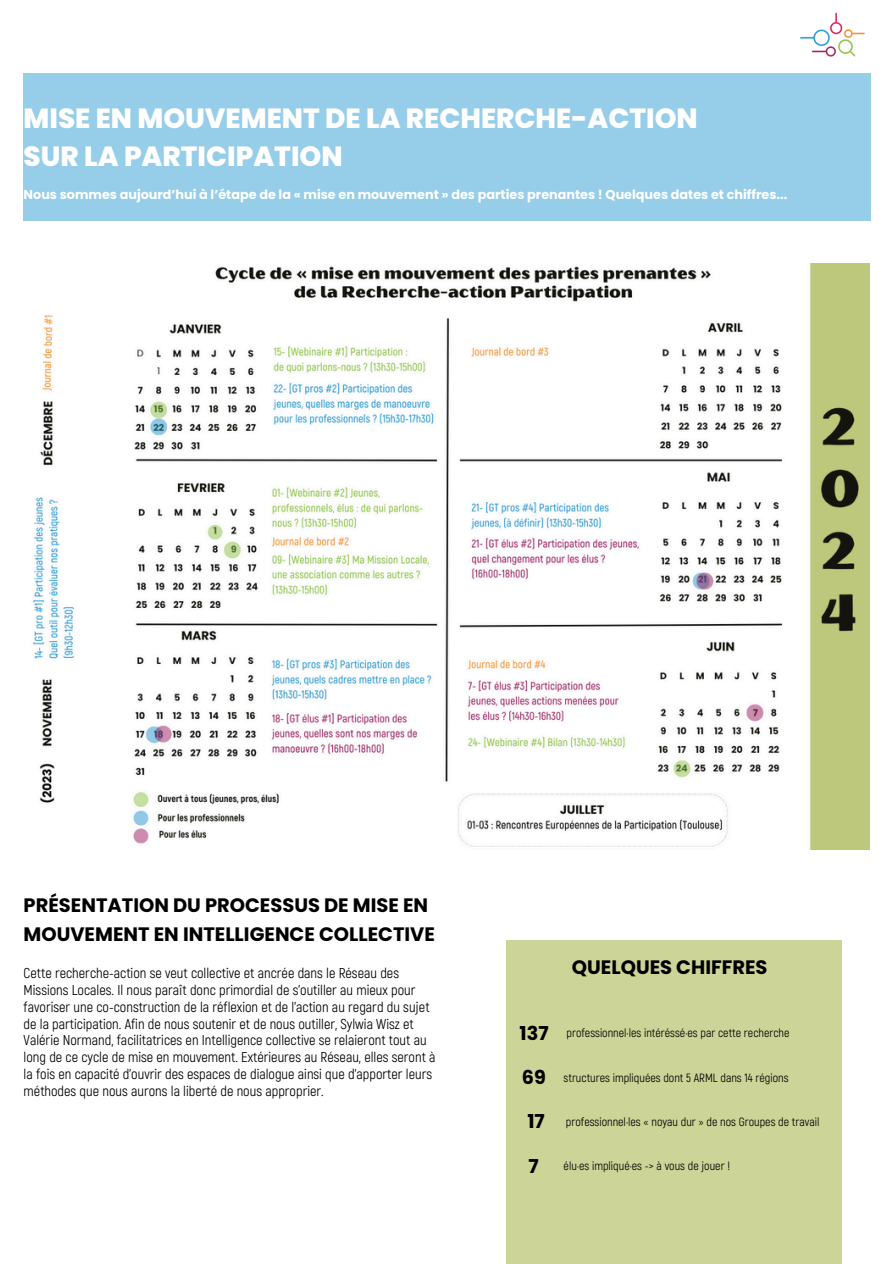
<style>
.page{position:relative;width:894px;height:1264px;background:#fff}
.page>*{position:absolute;margin:0;border:0;box-sizing:border-box;transform-origin:0 0}
.t1{font:800 27.75px/38.2px "Poppins";color:#fff}
.t2{font:700 19.5px/29.1px "Poppins";color:#000}
.t3{font:700 19.2px "Poppins";color:#000}
.t4{font:14.25px/17px "Akrobat";color:#000}
.t5{font:700 12.75px "Poppins";color:#fff}
.t6{font:12px "Akrobat";color:#000}
</style>
<div class="page">
<img style="left:33px;top:264px;width:835px;height:585px">
<img style="left:791px;top:12px;width:76px;height:62px">
<div style="left:23px;top:74px;width:846px;height:147px;background:#96cde9"></div>
<div style="left:506px;top:940px;width:335px;height:323px;background:#cdd497"></div>
<p class="t1" style="left:24px;top:99px;width:675px">MISE EN MOUVEMENT DE LA RECHERCHE-ACTION<br>SUR LA PARTICIPATION</p>
<p class="t5" style="left:24px;top:186px;width:765px">Nous sommes aujourd’hui à l’étape de la « mise en mouvement » des parties prenantes ! Quelques dates et chiffres...</p>
<p class="t2" style="left:24px;top:890px;width:413px">PRÉSENTATION DU PROCESSUS DE MISE EN<br>MOUVEMENT EN INTELLIGENCE COLLECTIVE</p>
<h2 class="t4" style="left:24px;top:964px;width:413px">Cette recherche-action se veut collective et ancrée dans le Réseau des Missions Locales. Il nous paraît donc primordial de s’outiller au mieux pour favoriser une co-construction de la réflexion et de l’action au regard du sujet de la participation. Afin de nous soutenir et de nous outiller, Sylwia Wisz et Valérie Normand, facilitatrices en Intelligence collective se relaieront tout au long de ce cycle de mise en mouvement. Extérieures au Réseau, elles seront à la fois en capacité d’ouvrir des espaces de dialogue ainsi que d’apporter leurs méthodes que nous aurons la liberté de nous approprier.</h2>
<h4 class="t2" style="left:571px;top:952px;width:197px">QUELQUES CHIFFRES</h4>
<h2 class="t3" style="left:519px;top:1019px;width:31px">137</h2>
<h3 class="t3" style="left:521px;top:1063px;width:25px">69</h3>
<p class="t3" style="left:527px;top:1108px;width:19px">17</p>
<p class="t3" style="left:528px;top:1152px;width:12px">7</p>
<p class="t6" style="left:566px;top:1025px;width:224px">professionnel·les intéréssé·es par cette recherche</p>
<p class="t6" style="left:563px;top:1070px;width:226px">structures impliquées dont 5 ARML dans 14 régions</p>
<p class="t6" style="left:565px;top:1114px;width:255px">professionnel·les « noyau dur » de nos Groupes de travail</p>
<p class="t6" style="left:563px;top:1158px;width:168px">élu·es impliqué·es -&gt; à vous de jouer !</p>
</div>
